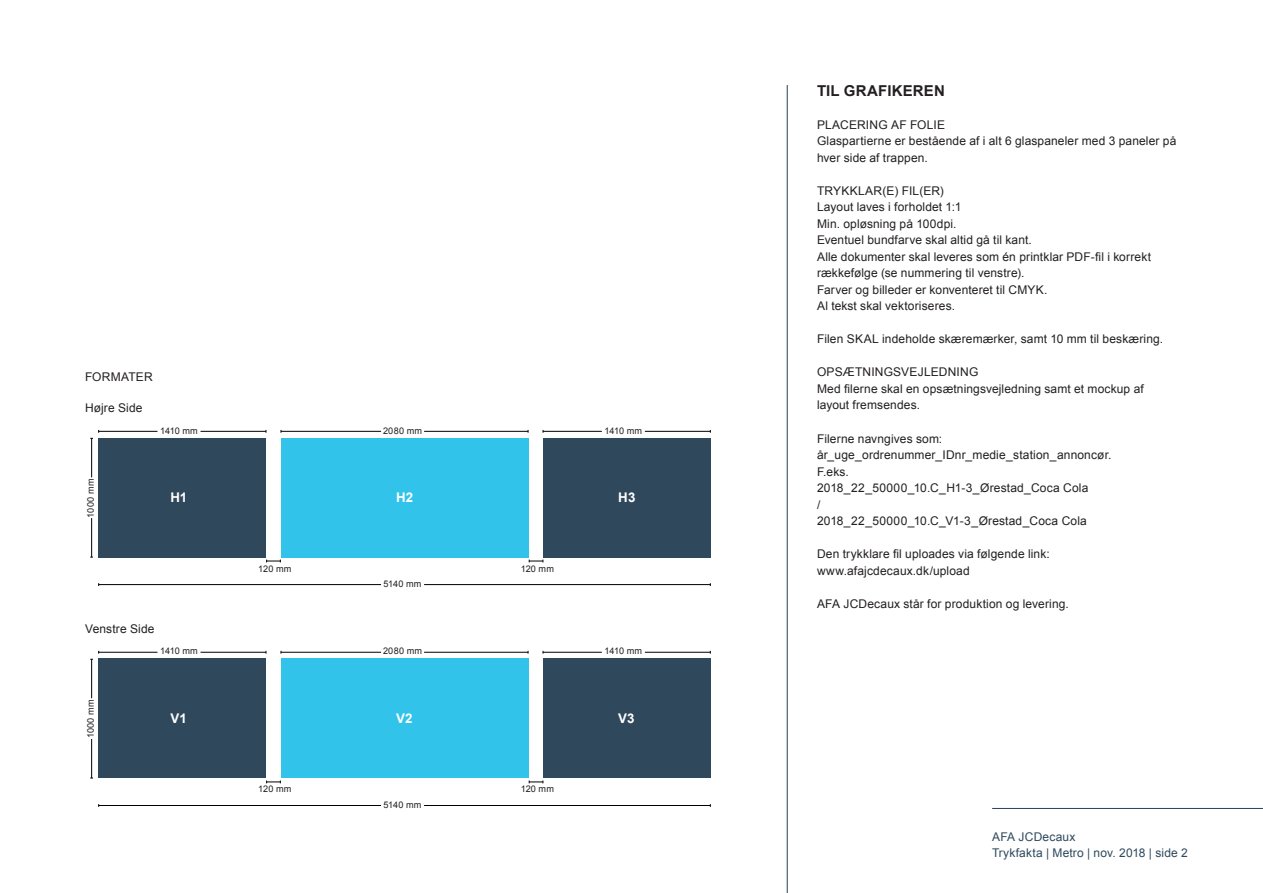
<style>
.page{position:relative;width:1263px;height:893px;background:#fff}
.page>*{position:absolute;margin:0;border:0;box-sizing:border-box;transform-origin:0 0}
._8_pt_Small_Text{font:700 15px "Arial";letter-spacing:.01em;color:#231f20}
._8_pt_Small_Text-2{font:700 13.35px "Arial";letter-spacing:.005em;color:#fff}
._8_pt_Small_Text-3{font:12px/16.5px "Arial";letter-spacing:.01em;color:#231f20}
.t1{font:12px/16.5px "Arial";letter-spacing:.015em;color:#2e495d}
._8_pt_Small_Text-4{font:9.15px "Arial";letter-spacing:.02em;color:#231f20}
</style>
<div class="page">
<hr style="left:992px;top:808px;width:271px;height:1px;background:#2e495d">
<hr style="left:787px;top:85px;width:1px;height:808px;background:#2e495d">
<div style="left:98px;top:438px;width:168px;height:119px;background:#2f485c"></div>
<div style="left:98px;top:659px;width:168px;height:119px;background:#2f485c"></div>
<div style="left:543px;top:438px;width:168px;height:119px;background:#2f485c"></div>
<div style="left:543px;top:659px;width:168px;height:119px;background:#2f485c"></div>
<hr style="left:201px;top:431px;width:65px;height:1px;background:#000">
<hr style="left:201px;top:652px;width:65px;height:1px;background:#000">
<svg style="left:266px;top:560px;width:15px;height:2px"></svg>
<svg style="left:266px;top:780px;width:15px;height:3px"></svg>
<svg style="left:529px;top:560px;width:15px;height:2px"></svg>
<svg style="left:529px;top:780px;width:15px;height:3px"></svg>
<hr style="left:645px;top:431px;width:65px;height:1px;background:#000">
<hr style="left:645px;top:652px;width:65px;height:1px;background:#000">
<hr style="left:99px;top:431px;width:58px;height:1px;background:#000">
<hr style="left:99px;top:652px;width:58px;height:1px;background:#000">
<hr style="left:543px;top:431px;width:59px;height:1px;background:#000">
<hr style="left:543px;top:652px;width:59px;height:1px;background:#000">
<hr style="left:91px;top:438px;width:1px;height:39px;background:#000">
<hr style="left:91px;top:518px;width:1px;height:39px;background:#000">
<hr style="left:91px;top:659px;width:1px;height:39px;background:#000">
<hr style="left:91px;top:739px;width:1px;height:39px;background:#000">
<div style="left:281px;top:438px;width:247px;height:119px;background:#31c3e9"></div>
<div style="left:281px;top:659px;width:247px;height:119px;background:#31c3e9"></div>
<hr style="left:424px;top:431px;width:104px;height:1px;background:#000">
<hr style="left:424px;top:652px;width:104px;height:1px;background:#000">
<hr style="left:424px;top:584px;width:286px;height:1px;background:#000">
<hr style="left:424px;top:805px;width:286px;height:1px;background:#000">
<hr style="left:281px;top:431px;width:100px;height:1px;background:#000">
<hr style="left:281px;top:652px;width:100px;height:1px;background:#000">
<hr style="left:99px;top:584px;width:282px;height:1px;background:#000">
<hr style="left:99px;top:805px;width:282px;height:1px;background:#000">
<p class="_8_pt_Small_Text-3" style="left:85px;top:368px;width:69px">FORMATER</p>
<p class="_8_pt_Small_Text-3" style="left:85px;top:400px;width:59px">Højre Side</p>
<p class="_8_pt_Small_Text-4" style="left:160px;top:424px;width:39px">1410 mm</p>
<p class="_8_pt_Small_Text-4" style="left:85px;top:518px;width:40px;rotate:-90deg">1000 mm</p>
<p class="_8_pt_Small_Text-2" style="left:171px;top:489px;width:18px">H1</p>
<p class="_8_pt_Small_Text-3" style="left:85px;top:621px;width:71px">Venstre Side</p>
<p class="_8_pt_Small_Text-4" style="left:85px;top:738px;width:40px;rotate:-90deg">1000 mm</p>
<p class="_8_pt_Small_Text-4" style="left:160px;top:645px;width:39px">1410 mm</p>
<p class="_8_pt_Small_Text-2" style="left:171px;top:710px;width:18px">V1</p>
<p class="_8_pt_Small_Text-4" style="left:258px;top:562px;width:35px">120 mm</p>
<p class="_8_pt_Small_Text-4" style="left:258px;top:783px;width:35px">120 mm</p>
<p class="_8_pt_Small_Text-4" style="left:383px;top:424px;width:41px">2080 mm</p>
<p class="_8_pt_Small_Text-2" style="left:396px;top:489px;width:19px">H2</p>
<p class="_8_pt_Small_Text-4" style="left:384px;top:578px;width:39px">5140 mm</p>
<p class="_8_pt_Small_Text-4" style="left:383px;top:645px;width:41px">2080 mm</p>
<p class="_8_pt_Small_Text-2" style="left:396px;top:710px;width:18px">V2</p>
<p class="_8_pt_Small_Text-4" style="left:384px;top:798px;width:39px">5140 mm</p>
<p class="_8_pt_Small_Text-4" style="left:521px;top:562px;width:35px">120 mm</p>
<p class="_8_pt_Small_Text-4" style="left:521px;top:783px;width:35px">120 mm</p>
<p class="_8_pt_Small_Text-4" style="left:604px;top:424px;width:39px">1410 mm</p>
<p class="_8_pt_Small_Text-2" style="left:618px;top:489px;width:19px">H3</p>
<p class="_8_pt_Small_Text-4" style="left:604px;top:645px;width:39px">1410 mm</p>
<p class="_8_pt_Small_Text-2" style="left:618px;top:710px;width:18px">V3</p>
<p class="_8_pt_Small_Text" style="left:817px;top:81px;width:129px">TIL GRAFIKEREN</p>
<p class="_8_pt_Small_Text-3" style="left:817px;top:117px;width:130px">PLACERING AF FOLIE</p>
<p class="_8_pt_Small_Text-3" style="left:817px;top:133px;width:361px">Glaspartierne er bestående af i alt 6 glaspaneler med 3 paneler på hver side af trappen.</p>
<p class="_8_pt_Small_Text-3" style="left:817px;top:183px;width:128px">TRYKKLAR(E) FIL(ER)</p>
<p class="_8_pt_Small_Text-3" style="left:817px;top:199px;width:146px">Layout laves i forholdet 1:1</p>
<p class="_8_pt_Small_Text-3" style="left:817px;top:216px;width:141px">Min. opløsning på 100dpi.</p>
<p class="_8_pt_Small_Text-3" style="left:817px;top:232px;width:216px">Eventuel bundfarve skal altid gå til kant.</p>
<p class="_8_pt_Small_Text-3" style="left:817px;top:249px;width:335px">Alle dokumenter skal leveres som én printklar PDF-fil i korrekt rækkefølge (se nummering til venstre).</p>
<p class="_8_pt_Small_Text-3" style="left:817px;top:282px;width:232px">Farver og billeder er konventeret til CMYK.</p>
<p class="_8_pt_Small_Text-3" style="left:817px;top:298px;width:140px">Al tekst skal vektoriseres.</p>
<p class="_8_pt_Small_Text-3" style="left:817px;top:331px;width:348px">Filen SKAL indeholde skæremærker, samt 10 mm til beskæring.</p>
<p class="_8_pt_Small_Text-3" style="left:817px;top:364px;width:163px">OPSÆTNINGSVEJLEDNING</p>
<p class="_8_pt_Small_Text-3" style="left:817px;top:381px;width:328px">Med filerne skal en opsætningsvejledning samt et mockup af layout fremsendes.</p>
<p class="_8_pt_Small_Text-3" style="left:817px;top:430px;width:127px">Filerne navngives som:</p>
<p class="_8_pt_Small_Text-3" style="left:817px;top:447px;width:296px">år_uge_ordrenummer_IDnr_medie_station_annoncør.</p>
<p class="_8_pt_Small_Text-3" style="left:817px;top:463px;width:33px">F.eks.</p>
<p class="_8_pt_Small_Text-3" style="left:817px;top:480px;width:273px">2018_22_50000_10.C_H1-3_Ørestad_Coca Cola</p>
<p class="_8_pt_Small_Text-3" style="left:817px;top:496px;width:5px">/</p>
<p class="_8_pt_Small_Text-3" style="left:817px;top:513px;width:271px">2018_22_50000_10.C_V1-3_Ørestad_Coca Cola</p>
<p class="_8_pt_Small_Text-3" style="left:817px;top:546px;width:234px">Den trykklare fil uploades via følgende link:</p>
<p class="_8_pt_Small_Text-3" style="left:817px;top:562px;width:154px">www.afajcdecaux.dk/upload</p>
<p class="_8_pt_Small_Text-3" style="left:817px;top:595px;width:253px">AFA JCDecaux står for produktion og levering.</p>
<p class="t1" style="left:992px;top:828px;width:197px">AFA JCDecaux<br>Trykfakta | Metro | nov. 2018 | side 2</p>
</div>
